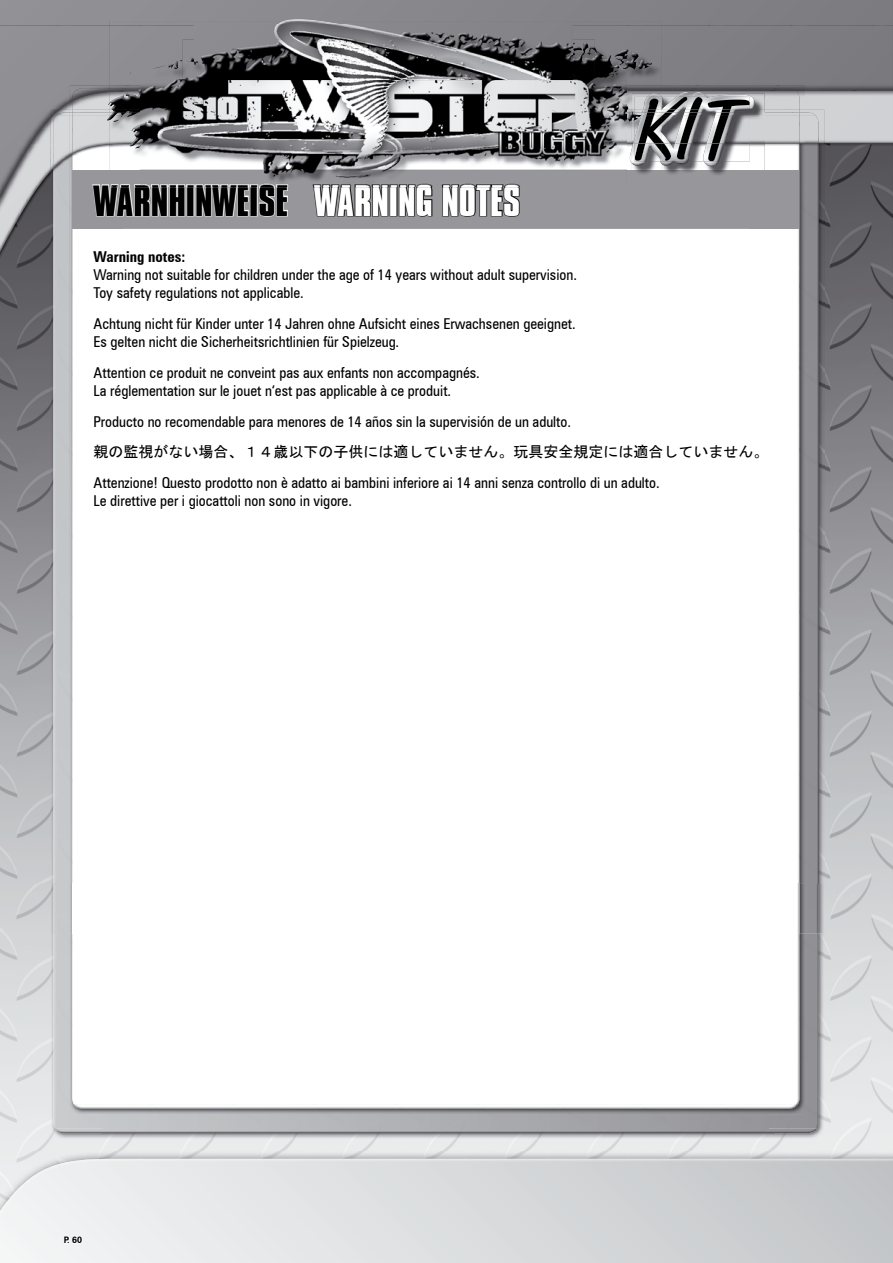
<style>
.page{position:relative;width:893px;height:1263px;background:#fff}
.page>*{position:absolute;margin:0;border:0;box-sizing:border-box;transform-origin:0 0}
.t1{font:700 37.5px "Compacta BT";color:#000}
.t2{font:condensed 15px/18px "Zurich BT";color:#000}
.t3{font:15px "MS Gothic";color:#000}
.t4{font:700 condensed 15px "Zurich BT";color:#000}
.t5{font:700 9px "Zurich BT";color:#000}
.s1{color:#fff}
</style>
<div class="page">
<img style="left:0;top:26px;width:893px;height:1125px">
<img style="left:51px;top:933px;width:51px;height:206px">
<img style="left:773px;top:933px;width:51px;height:206px">
<img style="left:102px;top:1133px;width:671px;height:6px">
<img style="left:55px;top:1128px;width:762px;height:5px">
<img style="left:53px;top:933px;width:51px;height:195px">
<img style="left:768px;top:933px;width:51px;height:195px">
<img style="left:104px;top:1114px;width:664px;height:14px">
<img style="left:70px;top:933px;width:735px;height:181px">
<img style="left:74px;top:1104px;width:724px;height:5px">
<img style="left:72px;top:933px;width:727px;height:171px">
<img style="left:0;top:1151px;width:893px;height:8px">
<img style="left:0;top:883px;width:893px;height:50px">
<img style="left:53px;top:883px;width:766px;height:50px">
<img style="left:0;top:252px;width:51px;height:631px">
<img style="left:748px;top:143px;width:145px;height:740px">
<img style="left:51px;top:171px;width:2px;height:712px">
<img style="left:53px;top:171px;width:19px;height:712px">
<img style="left:72px;top:229px;width:51px;height:654px">
<img style="left:123px;top:229px;width:625px;height:654px">
<div style="left:72px;top:171px;width:727px;height:58px;background:#97979b"></div>
<img style="left:805px;top:91px;width:88px;height:52px">
<img style="left:0;top:198px;width:51px;height:54px">
<img style="left:59px;top:113px;width:756px;height:2px">
<img style="left:53px;top:115px;width:766px;height:54px">
<img style="left:72px;top:102px;width:727px;height:52px">
<img style="left:288px;top:188px;width:18px;height:28px">
<img style="left:0;top:0;width:893px;height:26px">
<div style="left:0;top:26px;width:109px;height:86px;background:#909094"></div>
<div style="left:662px;top:26px;width:231px;height:65px;background:#7d7c80"></div>
<img style="left:0;top:111px;width:51px;height:87px">
<svg style="left:51px;top:110px;width:8px;height:8px"></svg>
<img style="left:70px;top:86px;width:735px;height:16px">
<img style="left:75px;top:88px;width:721px;height:3px">
<img style="left:72px;top:91px;width:37px;height:10px">
<svg style="left:92px;top:184px;width:196px;height:33px"></svg>
<svg style="left:313px;top:188px;width:207px;height:29px;background:#666669"></svg>
<svg style="left:63px;top:1234px;width:21px;height:11px"></svg>
<img style="left:109px;top:115px;width:523px;height:55px">
<img style="left:109px;top:170px;width:553px;height:18px">
<img style="left:109px;top:86px;width:553px;height:6px">
<img style="left:109px;top:21px;width:553px;height:5px">
<img style="left:572px;top:26px;width:90px;height:60px">
<img style="left:111px;top:184px;width:29px;height:1px">
<img style="left:288px;top:187px;width:18px;height:1px">
<img style="left:109px;top:185px;width:179px;height:3px">
<img style="left:636px;top:60px;width:16px;height:10px">
<img style="left:623px;top:52px;width:15px;height:17px">
<img style="left:619px;top:49px;width:9px;height:16px">
<img style="left:595px;top:47px;width:24px;height:31px">
<img style="left:109px;top:92px;width:31px;height:18px">
<img style="left:122px;top:110px;width:18px;height:3px">
<img style="left:122px;top:113px;width:16px;height:2px">
<img style="left:122px;top:115px;width:11px;height:5px">
<svg style="left:109px;top:89px;width:31px;height:3px"></svg>
<svg style="left:613px;top:64px;width:6px;height:11px"></svg>
<img style="left:152px;top:65px;width:15px;height:4px">
<svg style="left:107px;top:103px;width:15px;height:19px"></svg>
<img style="left:132px;top:124px;width:8px;height:19px">
<svg style="left:130px;top:143px;width:10px;height:5px"></svg>
<img style="left:283px;top:19px;width:39px;height:2px">
<img style="left:277px;top:21px;width:69px;height:3px">
<img style="left:572px;top:39px;width:23px;height:4px">
<img style="left:572px;top:43px;width:23px;height:35px">
<svg style="left:587px;top:47px;width:11px;height:10px"></svg>
<img style="left:183px;top:39px;width:11px;height:39px">
<svg style="left:169px;top:58px;width:25px;height:11px"></svg>
<img style="left:662px;top:143px;width:103px;height:34px">
<img style="left:705px;top:93px;width:60px;height:17px">
<img style="left:750px;top:115px;width:15px;height:28px">
<img style="left:632px;top:161px;width:30px;height:16px">
<img style="left:662px;top:93px;width:17px;height:4px">
<img style="left:632px;top:122px;width:3px;height:16px">
<svg style="left:679px;top:92px;width:26px;height:3px"></svg>
<img style="left:676px;top:95px;width:30px;height:2px">
<img style="left:711px;top:95px;width:44px;height:15px">
<svg style="left:630px;top:138px;width:14px;height:28px"></svg>
<img style="left:662px;top:163px;width:24px;height:3px">
<img style="left:662px;top:161px;width:26px;height:2px">
<svg style="left:626px;top:92px;width:36px;height:30px"></svg>
<img style="left:725px;top:143px;width:25px;height:18px">
<svg style="left:735px;top:110px;width:30px;height:5px"></svg>
<img style="left:735px;top:115px;width:15px;height:28px">
<svg style="left:704px;top:161px;width:15px;height:5px"></svg>
<img style="left:662px;top:143px;width:63px;height:18px">
<img style="left:662px;top:97px;width:88px;height:13px">
<img style="left:662px;top:110px;width:88px;height:3px">
<img style="left:662px;top:113px;width:73px;height:30px">
<img style="left:662px;top:115px;width:72px;height:28px">
<img style="left:635px;top:143px;width:27px;height:18px">
<img style="left:641px;top:97px;width:21px;height:13px">
<img style="left:641px;top:110px;width:21px;height:3px">
<img style="left:641px;top:113px;width:21px;height:2px">
<img style="left:635px;top:115px;width:27px;height:28px">
<svg style="left:677px;top:107px;width:9px;height:8px"></svg>
<img style="left:140px;top:78px;width:486px;height:109px">
<img style="left:194px;top:24px;width:378px;height:55px">
<h1 class="t1" style="left:94px;top:178px;width:428px">WARNHINWEISE <span class="s1">WARNING NOTES</span></h1>
<p class="t4" style="left:94px;top:248px;width:93px">Warning notes:</p>
<p class="t2" style="left:94px;top:266px;width:485px">Warning not suitable for children under the age of 14 years without adult supervision.<br>Toy safety regulations not applicable.</p>
<p class="t2" style="left:94px;top:315px;width:484px">Achtung nicht für Kinder unter 14 Jahren ohne Aufsicht eines Erwachsenen geeignet.<br>Es gelten nicht die Sicherheitsrichtlinien für Spielzeug.</p>
<p class="t2" style="left:94px;top:363px;width:388px">Attention ce produit ne conveint pas aux enfants non accompagnés.<br>La réglementation sur le jouet n‘est pas applicable à ce produit.</p>
<p class="t2" style="left:94px;top:412px;width:479px">Producto no recomendable para menores de 14 años sin la supervisión de un adulto.</p>
<p class="t3" style="left:94px;top:444px;width:676px">親の監視がない場合、１４歳以下の子供には適していません。玩具安全規定には適合していません。</p>
<p class="t2" style="left:94px;top:474px;width:568px">Attenzione! Questo prodotto non è adatto ai bambini inferiore ai 14 anni senza controllo di un adulto.<br>Le direttive per i giocattoli non sono in vigore.</p>
<p class="t5" style="left:64px;top:1234px;width:20px">P. 60</p>
</div>
